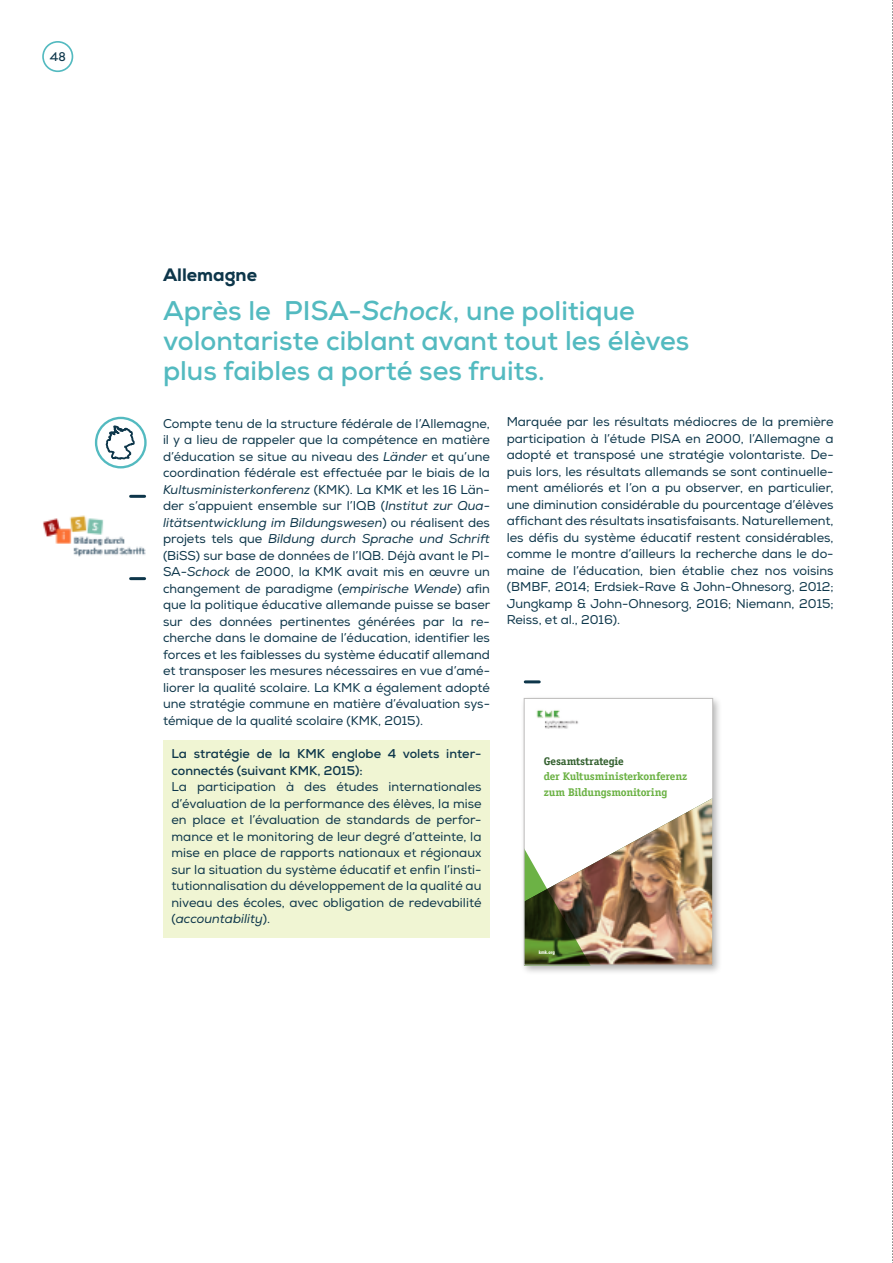
<style>
.page{position:relative;width:893px;height:1263px;background:#fff}
.page>*{position:absolute;margin:0;border:0;box-sizing:border-box;transform-origin:0 0}
.t1{font:700 27px/30px "Nexa";color:#53bac0}
.t2{font:800 18px "Nexa";color:#0d364a}
.t3{font:12.75px/16.5px "Nexa";color:#0d364a;text-align:justify}
.t4{font:700 12.75px/16.5px "Nexa";color:#0d364a}
.t5{font:500 11.55px "Galano Classic";color:#0d364a}
.t6{font:700 11.4px/15.1px "Officina Serif";letter-spacing:-.01em;color:#6cb245;scale:1.05 1}
.t7{font:700 11.4px "Officina Serif";letter-spacing:-.005em;color:#346130;scale:1.05 1}
.t8{font:700 condensed 5.25px "Myriad Pro";color:#fff;scale:1.05 1}
.s1{font-style:italic}
</style>
<div class="page">
<div style="left:42px;top:41px;width:31px;height:31px;border:2px solid #53bac0;border-radius:50%"></div>
<svg style="left:892px;top:0;width:1px;height:1263px"></svg>
<div style="left:163px;top:740px;width:327px;height:197px;background:#f0f5d3"></div>
<hr style="left:131px;top:495px;width:14px;height:3px;background:#0d364a">
<hr style="left:525px;top:680px;width:14px;height:3px;background:#0d364a">
<img style="left:43px;top:515px;width:103px;height:41px">
<hr style="left:131px;top:577px;width:14px;height:3px;background:#0d364a">
<div style="left:95px;top:417px;width:52px;height:51px;border:2px solid #53bac0;border-radius:50%"></div>
<svg style="left:104px;top:424px;width:32px;height:37px"></svg>
<div style="left:521px;top:696px;width:201px;height:279px;background:#000;opacity:.3"></div>
<img style="left:526px;top:700px;width:185px;height:263px">
<div style="left:524px;top:698px;width:189px;height:267px;border:1px solid #bebdbc"></div>
<p class="t5" style="left:50px;top:49px;width:17px">48</p>
<h2 class="t2" style="left:163px;top:264px;width:96px">Allemagne</h2>
<h1 class="t1" style="left:163px;top:295px;width:528px">Après le PISA-<span class="s1">Schock</span>, une politique volontariste ciblant avant tout les élèves plus faibles a porté ses fruits.</h1>
<p class="t3" style="left:163px;top:416px;width:329px">Compte tenu de la structure fédérale de l’Allemagne, il y a lieu de rappeler que la compétence en matière d’éducation se situe au niveau des <span class="s1">Länder</span> et qu’une coordination fédérale est effectuée par le biais de la <span class="s1">Kultusministerkonferenz</span> (KMK). La KMK et les 16 Län&shy;der s’appuient ensemble sur l’IQB (<span class="s1">Institut zur Qua&shy;litätsentwicklung im Bildungswesen</span>) ou réalisent des projets tels que <span class="s1">Bildung durch Sprache und Schrift </span>(BiSS) sur base de données de l’IQB. Déjà avant le PI-SA-<span class="s1">Schock</span> de 2000, la KMK avait mis en œuvre un changement de paradigme (<span class="s1">empirische Wende</span>) afin que la politique éducative allemande puisse se baser sur des données pertinentes générées par la re&shy;cherche dans le domaine de l’éducation, identifier les forces et les faiblesses du système éducatif allemand et transposer les mesures nécessaires en vue d’amé&shy;liorer la qualité scolaire. La KMK a également adopté une stratégie commune en matière d’évaluation sys&shy;témique de la qualité scolaire (KMK, 2015).</p>
<p class="t4" style="left:171px;top:746px;width:311px">La stratégie de la KMK englobe 4 volets inter&shy;connectés (suivant KMK, 2015):</p>
<p class="t3" style="left:171px;top:779px;width:312px">La participation à des études internationales d’évaluation de la performance des élèves, la mise en place et l’évaluation de standards de perfor&shy;mance et le monitoring de leur degré d’atteinte, la mise en place de rapports nationaux et régionaux sur la situation du système éducatif et enfin l’insti&shy;tutionnalisation du développement de la qualité au niveau des écoles, avec obligation de redevabilité (<span class="s1">accountability</span>).</p>
<p class="t3" style="left:507px;top:414px;width:328px">Marquée par les résultats médiocres de la première participation à l’étude PISA en 2000, l’Allemagne a adopté et transposé une stratégie volontariste. De&shy;puis lors, les résultats allemands se sont continuelle&shy;ment améliorés et l’on a pu observer, en particulier, une diminution considérable du pourcentage d’élèves affichant des résultats insatisfaisants. Naturellement, les défis du système éducatif restent considérables, comme le montre d’ailleurs la recherche dans le do&shy;maine de l’éducation, bien établie chez nos voisins (BMBF, 2014; Erdsiek-Rave &amp; John-Ohnesorg, 2012; Jungkamp &amp; John-Ohnesorg, 2016; Niemann, 2015; Reiss, et al., 2016).</p>
<p class="t7" style="left:544px;top:755px;width:78px">Gesamtstrategie</p>
<p class="t6" style="left:544px;top:769px;width:138px">der Kultusministerkonferenz zum Bildungsmonitoring</p>
<p class="t8" style="left:539px;top:949px;width:17px">kmk.org</p>
</div>
